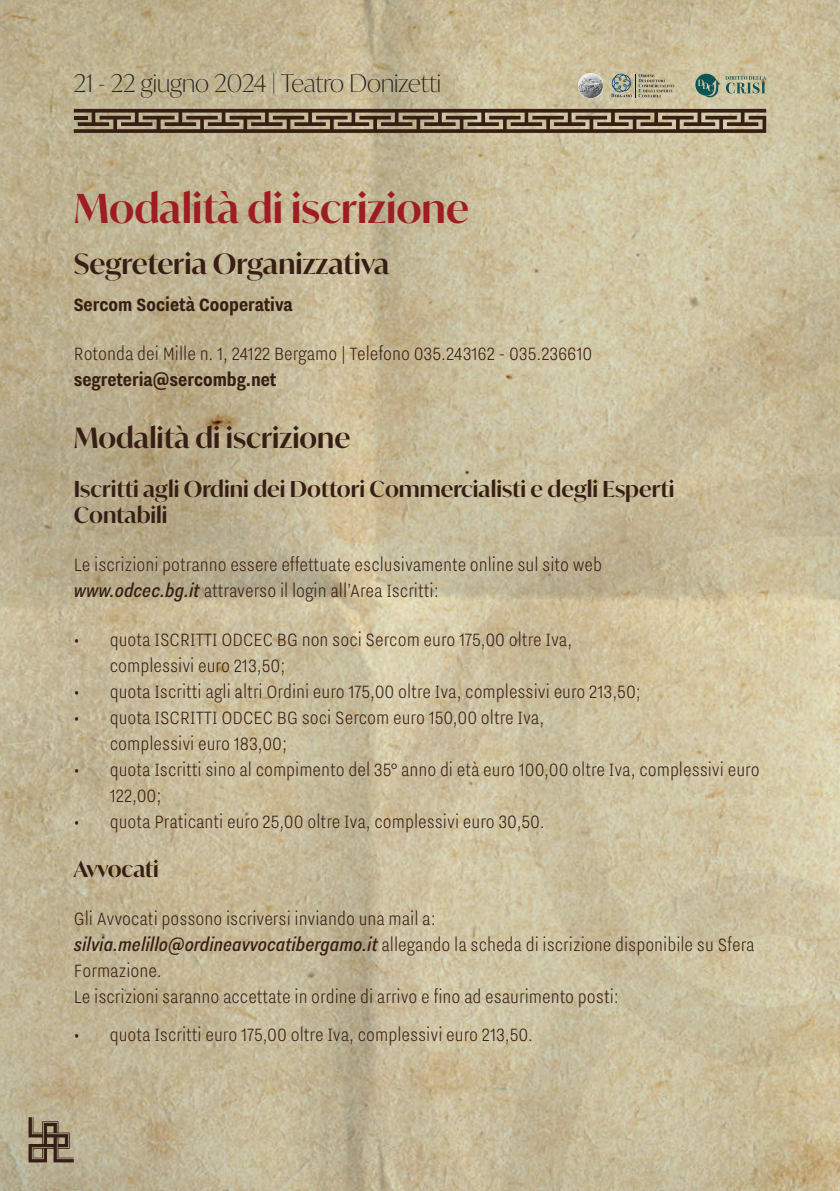
<style>
.page{position:relative;width:840px;height:1191px;background:#fff}
.page>*{position:absolute;margin:0;border:0;box-sizing:border-box;transform-origin:0 0}
.t1{font:600 40px "Ivy Mode";color:#9d1d22}
.t2{font:600 28px "Ivy Mode";color:#371e14}
.t3{font:100 24.4px "Ivy Mode";color:#231f20}
.t4{font:300 22px/26px "Nitti Grotesk Cond";color:#371e14}
.t5{font:600 22px/26px "Ivy Mode";color:#371e14}
.t6{font:700 22px "Nitti Grotesk Cond";color:#371e14}
.s1{font-weight:500;font-style:italic}
</style>
<div class="page">
<img style="left:0;top:0;width:839px;height:1191px">
<svg style="left:358px;top:250px;width:481px;height:941px;background:#cbbf9d"></svg>
<svg style="left:29px;top:1117px;width:45px;height:45px;background:#84745e"></svg>
<svg style="left:74px;top:109px;width:691px;height:24px;background:#705d4a"></svg>
<hr style="left:74px;top:116px;width:14px;height:3px;background:#361e14">
<svg style="left:725px;top:76px;width:40px;height:18px"></svg>
<svg style="left:695px;top:74px;width:24px;height:23px"></svg>
<svg style="left:610px;top:74px;width:64px;height:23px"></svg>
<img style="left:578px;top:74px;width:23px;height:23px">
<p class="t3" style="left:74px;top:67px;width:369px">21 - 22 giugno 2024 | Teatro Donizetti</p>
<h1 class="t1" style="left:74px;top:182px;width:396px">Modalità di iscrizione</h1>
<p class="t2" style="left:74px;top:244px;width:317px">Segreteria Organizzativa</p>
<p class="t6" style="left:74px;top:293px;width:220px">Sercom Società Cooperativa</p>
<p class="t4" style="left:74px;top:340px;width:520px">Rotonda dei Mille n. 1, 24122 Bergamo | Telefono 035.243162 - 035.236610</p>
<p class="t6" style="left:74px;top:367px;width:204px">segreteria@sercombg.net</p>
<p class="t2" style="left:74px;top:419px;width:278px">Modalità di iscrizione</p>
<p class="t5" style="left:74px;top:475px;width:602px">Iscritti agli Ordini dei Dottori Commercialisti e degli Esperti<br>Contabili</p>
<p class="t4" style="left:74px;top:551px;width:529px">Le iscrizioni potranno essere effettuate esclusivamente online sul sito web <span class="s1">www.odcec.bg.it</span> attraverso il login all’Area Iscritti:</p>
<p class="t4" style="left:110px;top:626px;width:463px;text-indent:-36px">• quota ISCRITTI ODCEC BG non soci Sercom euro 175,00 oltre Iva, complessivi euro 213,50;</p>
<p class="t4" style="left:74px;top:678px;width:568px">• quota Iscritti agli altri Ordini euro 175,00 oltre Iva, complessivi euro 213,50;</p>
<p class="t4" style="left:110px;top:704px;width:436px;text-indent:-36px">• quota ISCRITTI ODCEC BG soci Sercom euro 150,00 oltre Iva, complessivi euro 183,00;</p>
<p class="t4" style="left:110px;top:756px;width:651px;text-indent:-36px">• quota Iscritti sino al compimento del 35° anno di età euro 100,00 oltre Iva, complessivi euro<br>122,00;</p>
<p class="t4" style="left:74px;top:808px;width:472px">• quota Praticanti euro 25,00 oltre Iva, complessivi euro 30,50.</p>
<p class="t5" style="left:74px;top:855px;width:87px">Avvocati</p>
<p class="t4" style="left:74px;top:905px;width:682px">Gli Avvocati possono iscriversi inviando una mail a:<br><span class="s1">silvia.melillo@ordineavvocatibergamo.it</span> allegando la scheda di iscrizione disponibile su Sfera Formazione.<br>Le iscrizioni saranno accettate in ordine di arrivo e fino ad esaurimento posti:</p>
<p class="t4" style="left:74px;top:1021px;width:460px">• quota Iscritti euro 175,00 oltre Iva, complessivi euro 213,50.</p>
</div>
